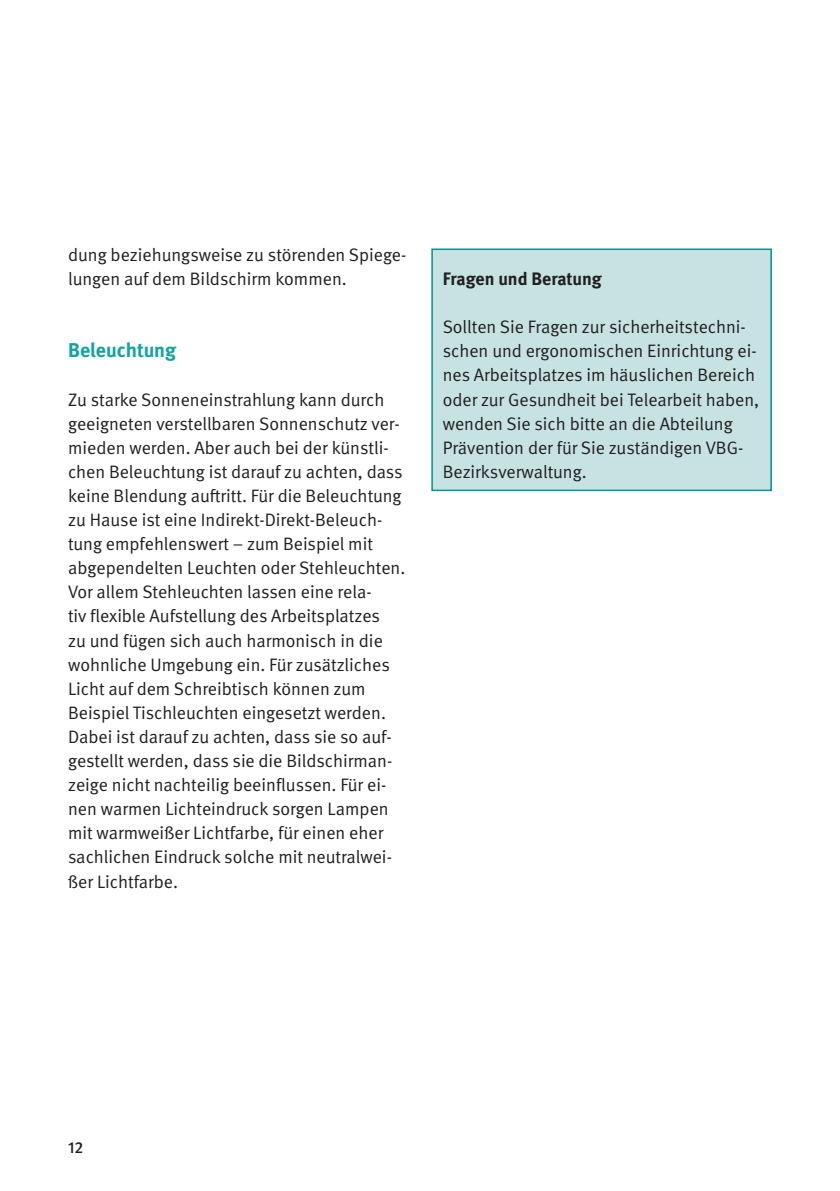
<style>
.page{position:relative;width:840px;height:1191px;background:#fff}
.page>*{position:absolute;margin:0;border:0;box-sizing:border-box;transform-origin:0 0}
.t1{font:700 20px "DGUV Meta";color:#13a3a2}
.t2{font:18px/24px "DGUV Meta";color:#231f20}
.t3{font:700 18px "DGUV Meta";color:#231f20}
.t4{font:500 16px "DGUV Meta";color:#231f20}
</style>
<div class="page">
<div style="left:432px;top:249px;width:338px;height:241px;background:#c6e2e3"></div>
<div style="left:431px;top:248px;width:340px;height:243px;border:2px solid #009391"></div>
<p class="t2" style="left:68px;top:244px;width:339px">dung beziehungsweise zu störenden Spiege&shy;lungen auf dem Bildschirm kommen.</p>
<p class="t1" style="left:68px;top:342px;width:109px">Beleuchtung</p>
<p class="t2" style="left:68px;top:388px;width:338px">Zu starke Sonneneinstrahlung kann durch geeigneten verstellbaren Sonnenschutz ver&shy;mieden werden. Aber auch bei der künstli&shy;chen Beleuchtung ist darauf zu achten, dass keine Blendung auftritt. Für die Beleuchtung zu Hause ist eine Indirekt-Direkt-Beleuch&shy;tung empfehlenswert – zum Beispiel mit abgependelten Leuchten oder Stehleuchten.<br>Vor allem Stehleuchten lassen eine rela-<br>tiv flexible Aufstellung des Arbeitsplatzes<br>zu und fügen sich auch harmonisch in die wohnliche Umgebung ein. Für zusätzliches Licht auf dem Schreibtisch können zum Beispiel Tischleuchten eingesetzt werden.<br>Dabei ist darauf zu achten, dass sie so auf&shy;gestellt werden, dass sie die Bildschirman&shy;zeige nicht nachteilig beeinflussen. Für ei&shy;nen warmen Lichteindruck sorgen Lampen mit warmweißer Lichtfarbe, für einen eher sachlichen Eindruck solche mit neutralwei&shy;ßer Lichtfarbe.</p>
<p class="t3" style="left:442px;top:272px;width:160px">Fragen und Beratung</p>
<p class="t2" style="left:442px;top:316px;width:318px">Sollten Sie Fragen zur sicherheitstechni&shy;schen und ergonomischen Einrichtung ei&shy;nes Arbeitsplatzes im häuslichen Bereich oder zur Gesundheit bei Telearbeit haben, wenden Sie sich bitte an die Abteilung Prävention der für Sie zuständigen VBG-Bezirksverwaltung.</p>
<p class="t4" style="left:68px;top:1141px;width:17px">12</p>
</div>
